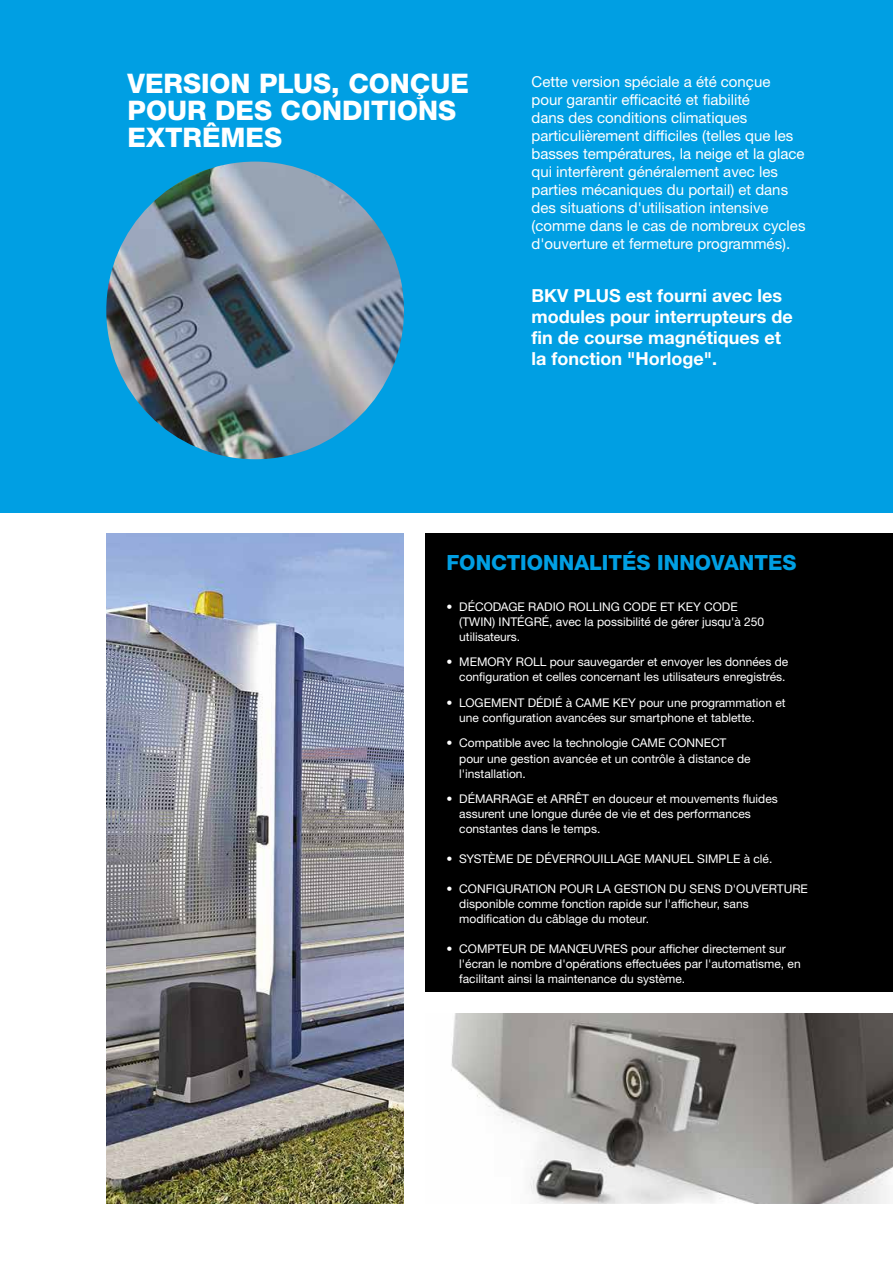
<style>
.page{position:relative;width:893px;height:1263px;background:#fff}
.page>*{position:absolute;margin:0;border:0;box-sizing:border-box;transform-origin:0 0}
.t1{font:800 27px/27px "Helvetica Neue LTW1 G";color:#fff}
.t2{font:800 21px "Helvetica Neue LTW1 G";color:#009fe3}
.t3{font:700 18px/21px "Helvetica Neue LTW1 G";color:#fff}
.t4{font:15px/18px "Helvetica Neue LTW1 G";color:#fff}
.t5{font:12px/15px "Helvetica Neue LTW1 G";color:#fff}
</style>
<div class="page">
<div style="left:0;top:0;width:893px;height:512px;background:#009fe3"></div>
<div style="left:425px;top:534px;width:468px;height:458px;background:#000"></div>
<img style="left:451px;top:1013px;width:442px;height:190px">
<img style="left:106px;top:162px;width:298px;height:297px;border-radius:149px">
<img style="left:106px;top:534px;width:298px;height:669px">
<h1 class="t1" style="left:128px;top:70px;width:343px">VERSION PLUS, CONÇUE<br>POUR DES CONDITIONS<br>EXTRÊMES</h1>
<p class="t4" style="left:531px;top:73px;width:275px">Cette version spéciale a été conçue<br>pour garantir efficacité et fiabilité<br>dans des conditions climatiques particulièrement difficiles (telles que les basses températures, la neige et la glace qui interfèrent généralement avec les parties mécaniques du portail) et dans des situations d'utilisation intensive (comme dans le cas de nombreux cycles d'ouverture et fermeture programmés).</p>
<h3 class="t3" style="left:531px;top:285px;width:263px">BKV PLUS est fourni avec les modules pour interrupteurs de fin de course magnétiques et la fonction "Horloge".</h3>
<h2 class="t2" style="left:446px;top:550px;width:351px">FONCTIONNALITÉS INNOVANTES</h2>
<p class="t5" style="left:459px;top:599px;width:306px;text-indent:-13px">• DÉCODAGE RADIO ROLLING CODE ET KEY CODE (TWIN) INTÉGRÉ, avec la possibilité de gérer jusqu'à 250 utilisateurs.</p>
<p class="t5" style="left:446px;top:654px;width:343px;text-align:right">• MEMORY ROLL pour sauvegarder et envoyer les données de configuration et celles concernant les utilisateurs enregistrés.</p>
<p class="t5" style="left:459px;top:695px;width:328px;text-indent:-13px">• LOGEMENT DÉDIÉ à CAME KEY pour une programmation et une configuration avancées sur smartphone et tablette.</p>
<p class="t5" style="left:459px;top:736px;width:293px;text-indent:-13px">• Compatible avec la technologie CAME CONNECT pour une gestion avancée et un contrôle à distance de l'installation.</p>
<p class="t5" style="left:459px;top:791px;width:320px;text-indent:-13px">• DÉMARRAGE et ARRÊT en douceur et mouvements fluides assurent une longue durée de vie et des performances constantes dans le temps.</p>
<p class="t5" style="left:446px;top:851px;width:327px">• SYSTÈME DE DÉVERROUILLAGE MANUEL SIMPLE à clé.</p>
<p class="t5" style="left:459px;top:881px;width:350px;text-indent:-13px">• CONFIGURATION POUR LA GESTION DU SENS D'OUVERTURE disponible comme fonction rapide sur l'afficheur, sans modification du câblage du moteur.</p>
<p class="t5" style="left:459px;top:941px;width:343px;text-indent:-13px">• COMPTEUR DE MANŒUVRES pour afficher directement sur l'écran le nombre d'opérations effectuées par l'automatisme, en facilitant ainsi la maintenance du système.</p>
</div>
